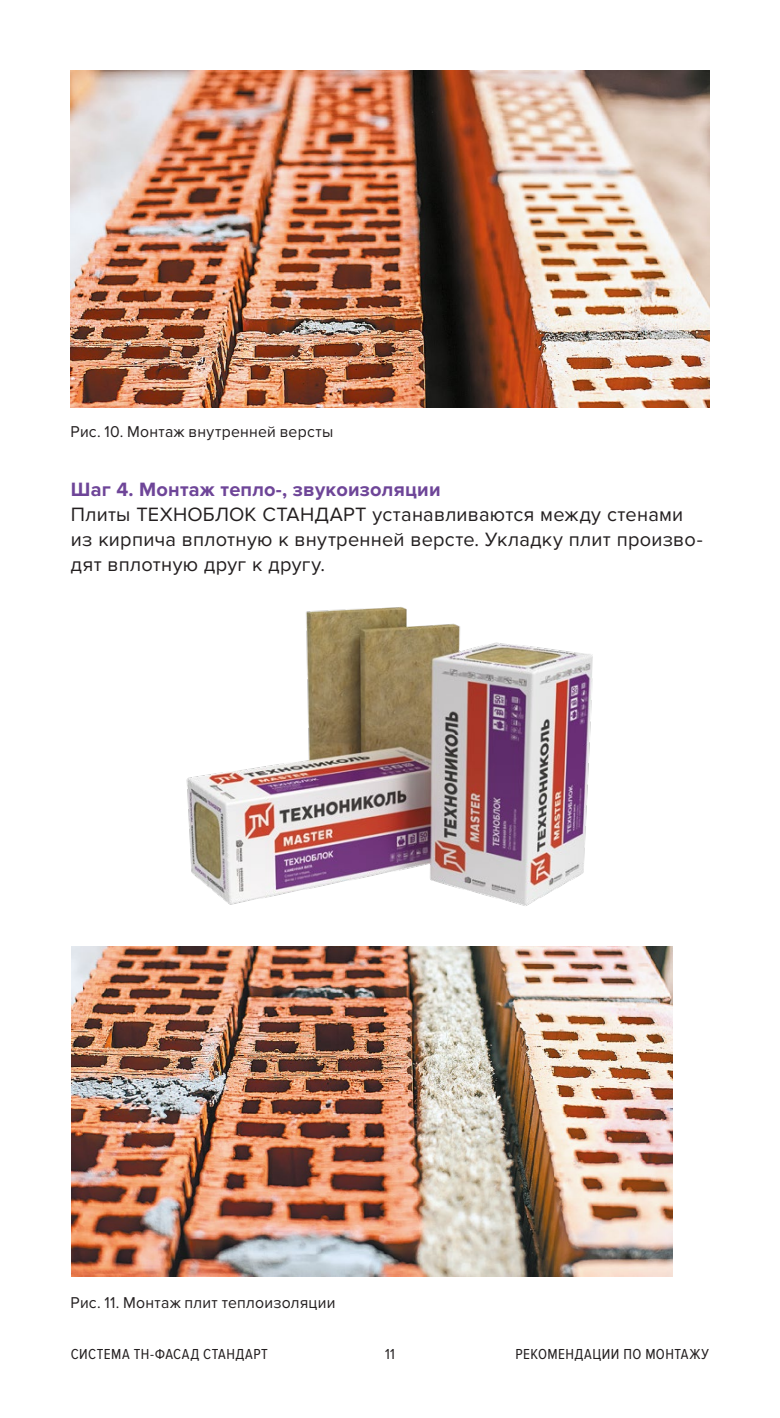
<style>
.page{position:relative;width:780px;height:1418px;background:#fff}
.page>*{position:absolute;margin:0;border:0;box-sizing:border-box;transform-origin:0 0}
.t1{font:20px/25px "Proxima Nova";letter-spacing:.01em;color:#231f20}
.t2{font:700 20px "Proxima Nova";letter-spacing:.01em;color:#6e4598}
.t3{font:16.25px "Proxima Nova";letter-spacing:.015em;color:#231f20}
.t4{font:15px "Proxima Nova Cond";letter-spacing:.03em;color:#231f20}
</style>
<div class="page">
<img style="left:71px;top:71px;width:638px;height:336px">
<img style="left:186px;top:607px;width:407px;height:299px">
<img style="left:71px;top:946px;width:601px;height:330px">
<p class="t3" style="left:71px;top:422px;width:264px">Рис. 10. Монтаж внутренней версты</p>
<p class="t2" style="left:71px;top:478px;width:371px">Шаг 4. Монтаж тепло-, звукоизоляции</p>
<p class="t1" style="left:71px;top:502px;width:633px">Плиты ТЕХНОБЛОК СТАНДАРТ устанавливаются между стенами из кирпича вплотную к внутренней версте. Укладку плит произво&shy;дят вплотную друг к другу.</p>
<p class="t3" style="left:71px;top:1293px;width:266px">Рис. 11. Монтаж плит теплоизоляции</p>
<p class="t4" style="left:71px;top:1345px;width:198px">СИСТЕМА ТН-ФАСАД СТАНДАРТ</p>
<p class="t4" style="left:385px;top:1345px;width:11px">11</p>
<p class="t4" style="left:515px;top:1345px;width:195px">РЕКОМЕНДАЦИИ ПО МОНТАЖУ</p>
</div>
